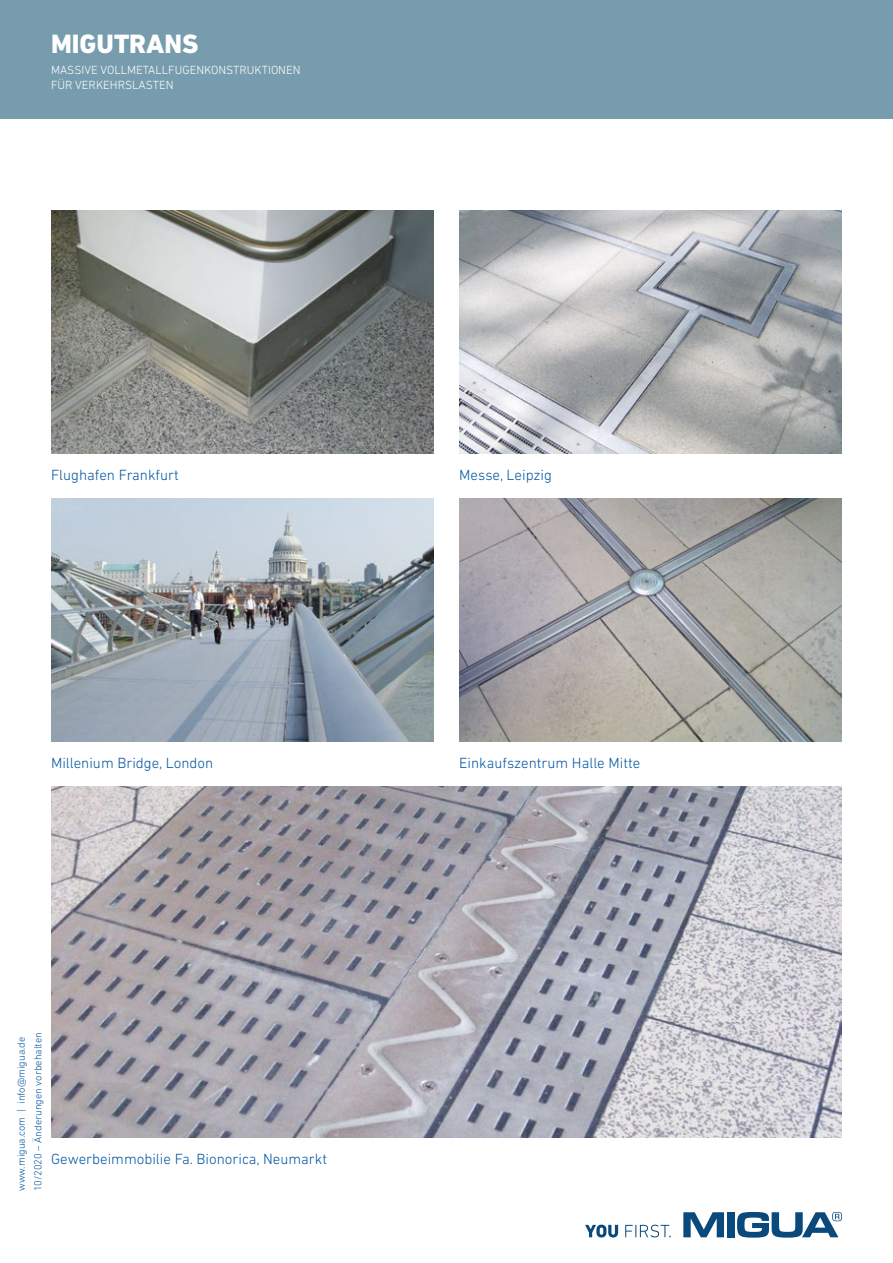
<style>
.page{position:relative;width:893px;height:1263px;background:#fff}
.page>*{position:absolute;margin:0;border:0;box-sizing:border-box;transform-origin:0 0}
.t1{font:800 27px "DIN Next LT Pro";color:#fff}
.t2{font:300 15px "DIN Next LT Pro";color:#0055a3}
.t3{font:300 12px/15px "DIN Next LT Pro";color:#fff}
.t4{font:300 10.5px/16.5px "DIN Next LT Pro";color:#0055a3}
</style>
<div class="page">
<svg style="left:683px;top:1212px;width:41px;height:25px"></svg>
<div style="left:727px;top:1212px;width:8px;height:25px;background:#0a497b"></div>
<svg style="left:737px;top:1212px;width:105px;height:25px"></svg>
<svg style="left:585px;top:1224px;width:86px;height:13px"></svg>
<img style="left:459px;top:210px;width:383px;height:244px">
<img style="left:459px;top:498px;width:383px;height:244px">
<img style="left:51px;top:210px;width:383px;height:244px">
<img style="left:51px;top:498px;width:383px;height:244px">
<img style="left:51px;top:786px;width:791px;height:352px">
<div style="left:0;top:0;width:893px;height:119px;background:#779cad"></div>
<h1 class="t1" style="left:51px;top:28px;width:149px">MIGUTRANS</h1>
<p class="t3" style="left:51px;top:63px;width:251px">MASSIVE VOLLMETALLFUGENKONSTRUKTIONEN<br>FÜR VERKEHRSLASTEN</p>
<p class="t2" style="left:51px;top:466px;width:129px">Flughafen Frankfurt</p>
<p class="t2" style="left:459px;top:466px;width:94px">Messe, Leipzig</p>
<p class="t2" style="left:51px;top:754px;width:164px">Millenium Bridge, London</p>
<p class="t4" style="left:13px;top:1191px;width:160px;rotate:-90deg">www.migua.com | info@migua.de<br>10/2020 – Änderungen vorbehalten</p>
<p class="t2" style="left:51px;top:1150px;width:277px">Gewerbeimmobilie Fa. Bionorica, Neumarkt</p>
<p class="t2" style="left:459px;top:754px;width:182px">Einkaufszentrum Halle Mitte</p>
</div>
